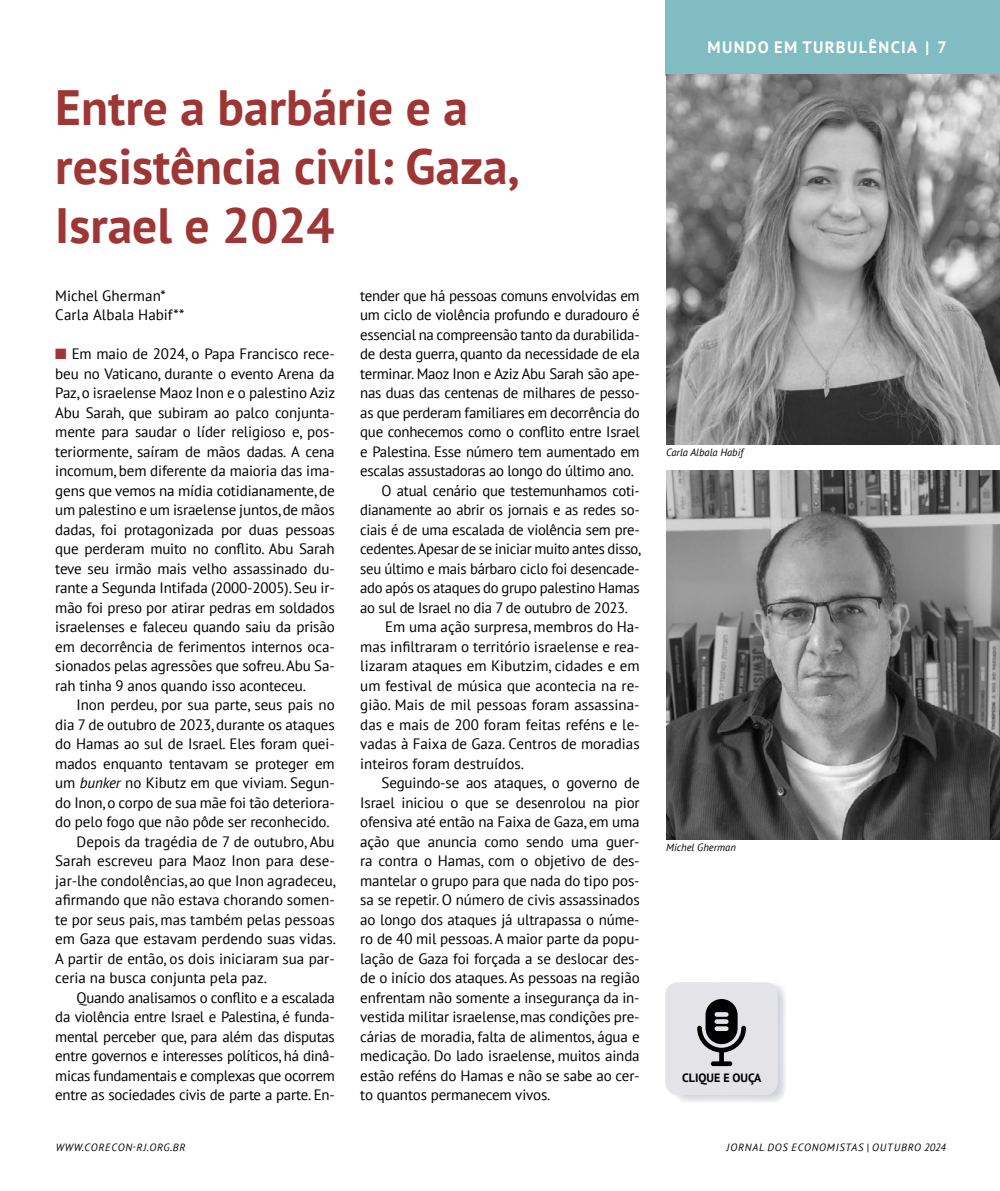
<style>
.page{position:relative;width:1000px;height:1191px;background:#fff}
.page>*{position:absolute;margin:0;border:0;box-sizing:border-box;transform-origin:0 0}
.t1{font:700 49.5px/59.4px "PT Sans";color:#9d3634}
.t2{font:700 16.5px "PT Sans";letter-spacing:.08em;color:#fff}
.t3{font:15px/19.5px "PT Sans";letter-spacing:-.01em;color:#000}
.t4{font:700 12px "PT Sans";color:#000}
.t5{font:italic 10.5px "PT Sans";letter-spacing:.08em;color:#000}
.t6{font:italic 10.5px "PT Sans";color:#000}
.s1{color:#9d3634}
.s2{font-style:italic}
</style>
<div class="page">
<div style="left:665px;top:0;width:334px;height:76px;background:#80bcc2"></div>
<img style="left:676px;top:982px;width:109px;height:120px">
<div style="left:665px;top:982px;width:112px;height:113px;background:#e3e3e8;border-radius:12px"></div>
<svg style="left:697px;top:999px;width:48px;height:67px"></svg>
<img style="left:666px;top:75px;width:333px;height:369px">
<img style="left:666px;top:470px;width:333px;height:369px">
<h1 class="t1" style="left:55px;top:77px;width:465px">Entre a barbárie e a resistência civil: Gaza,<br>Israel e 2024</h1>
<p class="t3" style="left:55px;top:285px;width:130px">Michel Gherman*<br>Carla Albala Habif**</p>
<p class="t3" style="left:55px;top:344px;width:281px;text-align:justify"><span class="s1">■</span> Em maio de 2024, o Papa Francisco rece&shy;beu no Vaticano, durante o evento Arena da Paz, o israelense Maoz Inon e o palestino Aziz Abu Sarah, que subiram ao palco conjunta&shy;mente para saudar o líder religioso e, pos&shy;teriormente, saíram de mãos dadas. A cena incomum, bem diferente da maioria das ima&shy;gens que vemos na mídia cotidianamente, de um palestino e um israelense juntos, de mãos dadas, foi protagonizada por duas pessoas que perderam muito no conflito. Abu Sarah teve seu irmão mais velho assassinado du&shy;rante a Segunda Intifada (2000-2005). Seu ir&shy;mão foi preso por atirar pedras em soldados israelenses e faleceu quando saiu da prisão em decorrência de ferimentos internos oca&shy;sionados pelas agressões que sofreu. Abu Sa&shy;rah tinha 9 anos quando isso aconteceu.</p>
<p class="t3" style="left:77px;top:695px;width:259px">Inon perdeu, por sua parte, seus pais no</p>
<p class="t3" style="left:55px;top:714px;width:281px">dia 7 de outubro de 2023, durante os ataques</p>
<p class="t3" style="left:55px;top:734px;width:281px">do Hamas ao sul de Israel. Eles foram quei-</p>
<p class="t3" style="left:55px;top:753px;width:281px">mados enquanto tentavam se proteger em</p>
<p class="t3" style="left:55px;top:773px;width:281px">um <span class="s2">bunker</span> no Kibutz em que viviam. Segun-</p>
<p class="t3" style="left:55px;top:792px;width:281px">do Inon, o corpo de sua mãe foi tão deteriora-</p>
<p class="t3" style="left:55px;top:812px;width:276px">do pelo fogo que não pôde ser reconhecido.</p>
<p class="t3" style="left:77px;top:831px;width:259px">Depois da tragédia de 7 de outubro, Abu</p>
<p class="t3" style="left:55px;top:851px;width:281px">Sarah escreveu para Maoz Inon para dese-</p>
<p class="t3" style="left:55px;top:870px;width:282px">jar-lhe condolências, ao que Inon agradeceu,</p>
<p class="t3" style="left:55px;top:890px;width:281px">afirmando que não estava chorando somen-</p>
<p class="t3" style="left:55px;top:909px;width:281px">te por seus pais, mas também pelas pessoas</p>
<p class="t3" style="left:55px;top:929px;width:282px">em Gaza que estavam perdendo suas vidas.</p>
<p class="t3" style="left:55px;top:948px;width:281px">A partir de então, os dois iniciaram sua par-</p>
<p class="t3" style="left:55px;top:968px;width:213px">ceria na busca conjunta pela paz.</p>
<p class="t3" style="left:77px;top:987px;width:259px">Quando analisamos o conflito e a escalada</p>
<p class="t3" style="left:55px;top:1007px;width:281px">da violência entre Israel e Palestina, é funda-</p>
<p class="t3" style="left:55px;top:1026px;width:281px">mental perceber que, para além das disputas</p>
<p class="t3" style="left:55px;top:1046px;width:281px">entre governos e interesses políticos, há dinâ-</p>
<p class="t3" style="left:55px;top:1065px;width:281px">micas fundamentais e complexas que ocorrem</p>
<p class="t3" style="left:55px;top:1085px;width:281px">entre as sociedades civis de parte a parte. En-</p>
<p class="t3" style="left:360px;top:285px;width:281px">tender que há pessoas comuns envolvidas em</p>
<p class="t3" style="left:360px;top:305px;width:281px">um ciclo de violência profundo e duradouro é</p>
<p class="t3" style="left:360px;top:324px;width:281px">essencial na compreensão tanto da durabilida-</p>
<p class="t3" style="left:360px;top:344px;width:281px">de desta guerra, quanto da necessidade de ela</p>
<p class="t3" style="left:360px;top:363px;width:281px">terminar. Maoz Inon e Aziz Abu Sarah são ape-</p>
<p class="t3" style="left:360px;top:383px;width:281px">nas duas das centenas de milhares de pesso-</p>
<p class="t3" style="left:360px;top:402px;width:281px">as que perderam familiares em decorrência do</p>
<p class="t3" style="left:360px;top:422px;width:281px">que conhecemos como o conflito entre Israel</p>
<p class="t3" style="left:360px;top:441px;width:281px">e Palestina. Esse número tem aumentado em</p>
<p class="t3" style="left:360px;top:461px;width:275px">escalas assustadoras ao longo do último ano.</p>
<p class="t3" style="left:381px;top:480px;width:259px">O atual cenário que testemunhamos coti-</p>
<p class="t3" style="left:360px;top:500px;width:281px">dianamente ao abrir os jornais e as redes so-</p>
<p class="t3" style="left:360px;top:519px;width:281px">ciais é de uma escalada de violência sem pre-</p>
<p class="t3" style="left:360px;top:539px;width:282px">cedentes. Apesar de se iniciar muito antes disso,</p>
<p class="t3" style="left:360px;top:558px;width:281px">seu último e mais bárbaro ciclo foi desencade-</p>
<p class="t3" style="left:360px;top:578px;width:281px">ado após os ataques do grupo palestino Hamas</p>
<p class="t3" style="left:360px;top:597px;width:269px">ao sul de Israel no dia 7 de outubro de 2023.</p>
<p class="t3" style="left:385px;top:617px;width:256px">Em uma ação surpresa, membros do Ha-</p>
<p class="t3" style="left:360px;top:636px;width:281px">mas infiltraram o território israelense e rea-</p>
<p class="t3" style="left:360px;top:656px;width:281px">lizaram ataques em Kibutzim, cidades e em</p>
<p class="t3" style="left:360px;top:675px;width:281px">um festival de música que acontecia na re-</p>
<p class="t3" style="left:360px;top:695px;width:281px">gião. Mais de mil pessoas foram assassina-</p>
<p class="t3" style="left:360px;top:714px;width:281px">das e mais de 200 foram feitas reféns e le-</p>
<p class="t3" style="left:360px;top:734px;width:281px">vadas à Faixa de Gaza. Centros de moradias</p>
<p class="t3" style="left:360px;top:753px;width:165px">inteiros foram destruídos.</p>
<p class="t3" style="left:381px;top:773px;width:259px">Seguindo-se aos ataques, o governo de</p>
<p class="t3" style="left:360px;top:792px;width:281px">Israel iniciou o que se desenrolou na pior</p>
<p class="t3" style="left:360px;top:812px;width:281px">ofensiva até então na Faixa de Gaza, em uma</p>
<p class="t3" style="left:360px;top:831px;width:281px">ação que anuncia como sendo uma guer-</p>
<p class="t3" style="left:360px;top:851px;width:281px">ra contra o Hamas, com o objetivo de des-</p>
<p class="t3" style="left:360px;top:870px;width:281px">mantelar o grupo para que nada do tipo pos-</p>
<p class="t3" style="left:360px;top:890px;width:281px">sa se repetir. O número de civis assassinados</p>
<p class="t3" style="left:360px;top:909px;width:281px">ao longo dos ataques já ultrapassa o núme-</p>
<p class="t3" style="left:360px;top:929px;width:281px">ro de 40 mil pessoas. A maior parte da popu-</p>
<p class="t3" style="left:360px;top:948px;width:281px">lação de Gaza foi forçada a se deslocar des-</p>
<p class="t3" style="left:360px;top:968px;width:281px">de o início dos ataques. As pessoas na região</p>
<p class="t3" style="left:360px;top:987px;width:281px">enfrentam não somente a insegurança da in-</p>
<p class="t3" style="left:360px;top:1007px;width:281px">vestida militar israelense, mas condições pre-</p>
<p class="t3" style="left:360px;top:1026px;width:281px">cárias de moradia, falta de alimentos, água e</p>
<p class="t3" style="left:360px;top:1046px;width:281px">medicação. Do lado israelense, muitos ainda</p>
<p class="t3" style="left:360px;top:1065px;width:281px">estão reféns do Hamas e não se sabe ao cer-</p>
<p class="t3" style="left:360px;top:1085px;width:191px">to quantos permanecem vivos.</p>
<p class="t2" style="left:707px;top:37px;width:241px">MUNDO EM TURBULÊNCIA | 7</p>
<p class="t6" style="left:666px;top:445px;width:79px">Carla Albala Habif</p>
<p class="t6" style="left:666px;top:840px;width:71px">Michel Gherman</p>
<p class="t4" style="left:682px;top:1070px;width:81px">CLIQUE E OUÇA</p>
<p class="t5" style="left:56px;top:1140px;width:131px">WWW.CORECON-RJ.ORG.BR</p>
<p class="t5" style="left:726px;top:1140px;width:221px">JORNAL DOS ECONOMISTAS | OUTUBRO 2024</p>
</div>
